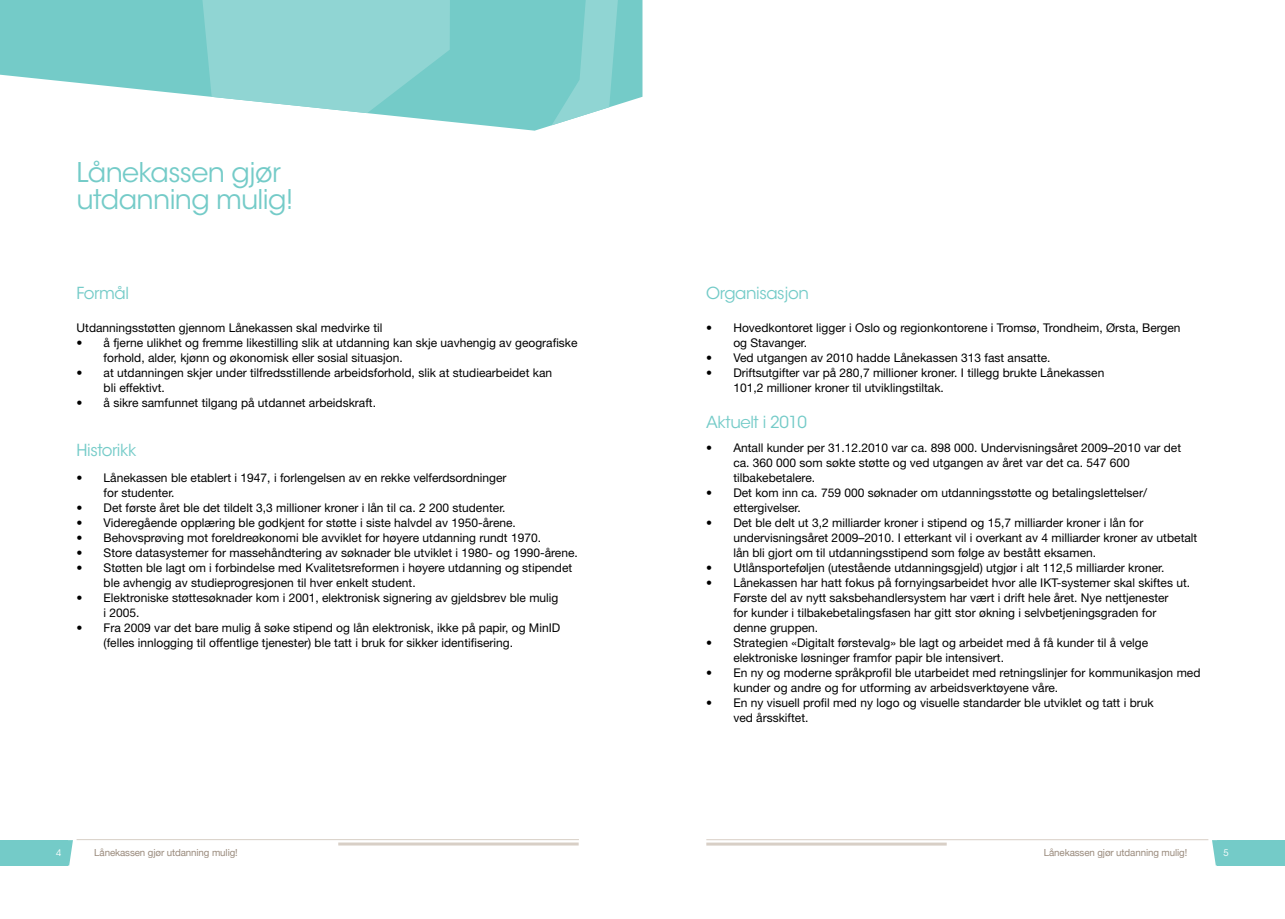
<style>
.page{position:relative;width:1285px;height:919px;background:#fff}
.page>*{position:absolute;margin:0;border:0;box-sizing:border-box;transform-origin:0 0}
.t1{font:27px/27px "ITC Avant Garde Std";letter-spacing:-.025em;color:#74cbc8}
.t2{font:16.5px "ITC Avant Garde Std";letter-spacing:-.025em;color:#74cbc8}
.t3{font:12px/15px "Helvetica Neue LT Std";color:#000}
.t4{font:9.75px "Helvetica Neue";letter-spacing:-.01em;color:#9a8b7d}
.t5{font:9px "ITC Avant Garde Std";color:#fff}
</style>
<div class="page">
<hr style="left:706px;top:839px;width:502px;height:1px;background:#d8cfc6">
<hr style="left:706px;top:842px;width:240px;height:3px;background:#d8cfc6">
<hr style="left:77px;top:839px;width:502px;height:1px;background:#d8cfc6">
<hr style="left:338px;top:842px;width:240px;height:3px;background:#d8cfc6">
<div style="left:0;top:840px;width:68px;height:25px;background:#74cbc8"></div>
<svg style="left:68px;top:840px;width:5px;height:25px"></svg>
<div style="left:1216px;top:840px;width:68px;height:25px;background:#74cbc8"></div>
<svg style="left:1212px;top:840px;width:5px;height:25px"></svg>
<svg style="left:0;top:0;width:642px;height:131px;fill:#74cbc8"></svg>
<svg style="left:202px;top:0;width:415px;height:125px;background:#8fd4d2"></svg>
<h1 class="t1" style="left:77px;top:159px;width:218px">Lånekassen gjør utdanning mulig!</h1>
<h2 class="t2" style="left:77px;top:283px;width:54px">Formål</h2>
<p class="t3" style="left:77px;top:320px;width:307px">Utdanningsstøtten gjennom Lånekassen skal medvirke til</p>
<p class="t3" style="left:104px;top:335px;width:475px;text-indent:-27px">• å fjerne ulikhet og fremme likestilling slik at utdanning kan skje uavhengig av geografiske forhold, alder, kjønn og økonomisk eller sosial situasjon.</p>
<p class="t3" style="left:104px;top:365px;width:450px;text-indent:-27px">• at utdanningen skjer under tilfredsstillende arbeidsforhold, slik at studiearbeidet kan bli effektivt.</p>
<p class="t3" style="left:77px;top:395px;width:301px">• å sikre samfunnet tilgang på utdannet arbeidskraft.</p>
<h2 class="t2" style="left:77px;top:440px;width:61px">Historikk</h2>
<p class="t3" style="left:104px;top:470px;width:404px;text-indent:-27px">• Lånekassen ble etablert i 1947, i forlengelsen av en rekke velferdsordninger for studenter.</p>
<p class="t3" style="left:77px;top:500px;width:430px">• Det første året ble det tildelt 3,3 millioner kroner i lån til ca. 2 200 studenter.</p>
<p class="t3" style="left:77px;top:515px;width:441px">• Videregående opplæring ble godkjent for støtte i siste halvdel av 1950-årene.</p>
<p class="t3" style="left:77px;top:530px;width:466px">• Behovsprøving mot foreldreøkonomi ble avviklet for høyere utdanning rundt 1970.</p>
<p class="t3" style="left:77px;top:545px;width:502px">• Store datasystemer for massehåndtering av søknader ble utviklet i 1980- og 1990-årene.</p>
<p class="t3" style="left:104px;top:560px;width:470px;text-indent:-27px">• Støtten ble lagt om i forbindelse med Kvalitetsreformen i høyere utdanning og stipendet ble avhengig av studieprogresjonen til hver enkelt student.</p>
<p class="t3" style="left:104px;top:590px;width:456px;text-indent:-27px">• Elektroniske støttesøknader kom i 2001, elektronisk signering av gjeldsbrev ble mulig i 2005.</p>
<p class="t3" style="left:104px;top:620px;width:458px;text-indent:-27px">• Fra 2009 var det bare mulig å søke stipend og lån elektronisk, ikke på papir, og MinID (felles innlogging til offentlige tjenester) ble tatt i bruk for sikker identifisering.</p>
<h2 class="t2" style="left:706px;top:283px;width:104px">Organisasjon</h2>
<p class="t3" style="left:733px;top:320px;width:448px;text-indent:-27px">• Hovedkontoret ligger i Oslo og regionkontorene i Tromsø, Trondheim, Ørsta, Bergen og Stavanger.</p>
<p class="t3" style="left:706px;top:350px;width:346px">• Ved utgangen av 2010 hadde Lånekassen 313 fast ansatte.</p>
<p class="t3" style="left:733px;top:365px;width:372px;text-indent:-27px">• Driftsutgifter var på 280,7 millioner kroner. I tillegg brukte Lånekassen<br>101,2 millioner kroner til utviklingstiltak.</p>
<h2 class="t2" style="left:706px;top:412px;width:102px">Aktuelt i 2010</h2>
<p class="t3" style="left:733px;top:440px;width:449px;text-indent:-27px">• Antall kunder per 31.12.2010 var ca. 898 000. Undervisningsåret 2009–2010 var det ca. 360 000 som søkte støtte og ved utgangen av året var det ca. 547 600 tilbakebetalere.</p>
<p class="t3" style="left:733px;top:485px;width:415px;text-indent:-27px">• Det kom inn ca. 759 000 søknader om utdanningsstøtte og betalingslettelser/ ettergivelser.</p>
<p class="t3" style="left:733px;top:515px;width:465px;text-indent:-27px">• Det ble delt ut 3,2 milliarder kroner i stipend og 15,7 milliarder kroner i lån for undervisningsåret 2009–2010. I etterkant vil i overkant av 4 milliarder kroner av utbetalt lån bli gjort om til utdanningsstipend som følge av bestått eksamen.</p>
<p class="t3" style="left:706px;top:560px;width:459px">• Utlånsporteføljen (utestående utdanningsgjeld) utgjør i alt 112,5 milliarder kroner.</p>
<p class="t3" style="left:733px;top:575px;width:458px;text-indent:-27px">• Lånekassen har hatt fokus på fornyingsarbeidet hvor alle IKT-systemer skal skiftes ut.<br>Første del av nytt saksbehandlersystem har vært i drift hele året. Nye nettjenester<br>for kunder i tilbakebetalingsfasen har gitt stor økning i selvbetjeningsgraden for denne gruppen.</p>
<p class="t3" style="left:733px;top:635px;width:416px;text-indent:-27px">• Strategien «Digitalt førstevalg» ble lagt og arbeidet med å få kunder til å velge elektroniske løsninger framfor papir ble intensivert.</p>
<p class="t3" style="left:733px;top:665px;width:468px;text-indent:-27px">• En ny og moderne språkprofil ble utarbeidet med retningslinjer for kommunikasjon med kunder og andre og for utforming av arbeidsverktøyene våre.</p>
<p class="t3" style="left:733px;top:695px;width:422px;text-indent:-27px">• En ny visuell profil med ny logo og visuelle standarder ble utviklet og tatt i bruk ved årsskiftet.</p>
<p class="t4" style="left:94px;top:846px;width:145px">Lånekassen gjør utdanning mulig!</p>
<p class="t4" style="left:1043px;top:846px;width:145px">Lånekassen gjør utdanning mulig!</p>
<p class="t5" style="left:56px;top:847px;width:7px">4</p>
<p class="t5" style="left:1223px;top:847px;width:7px">5</p>
</div>
